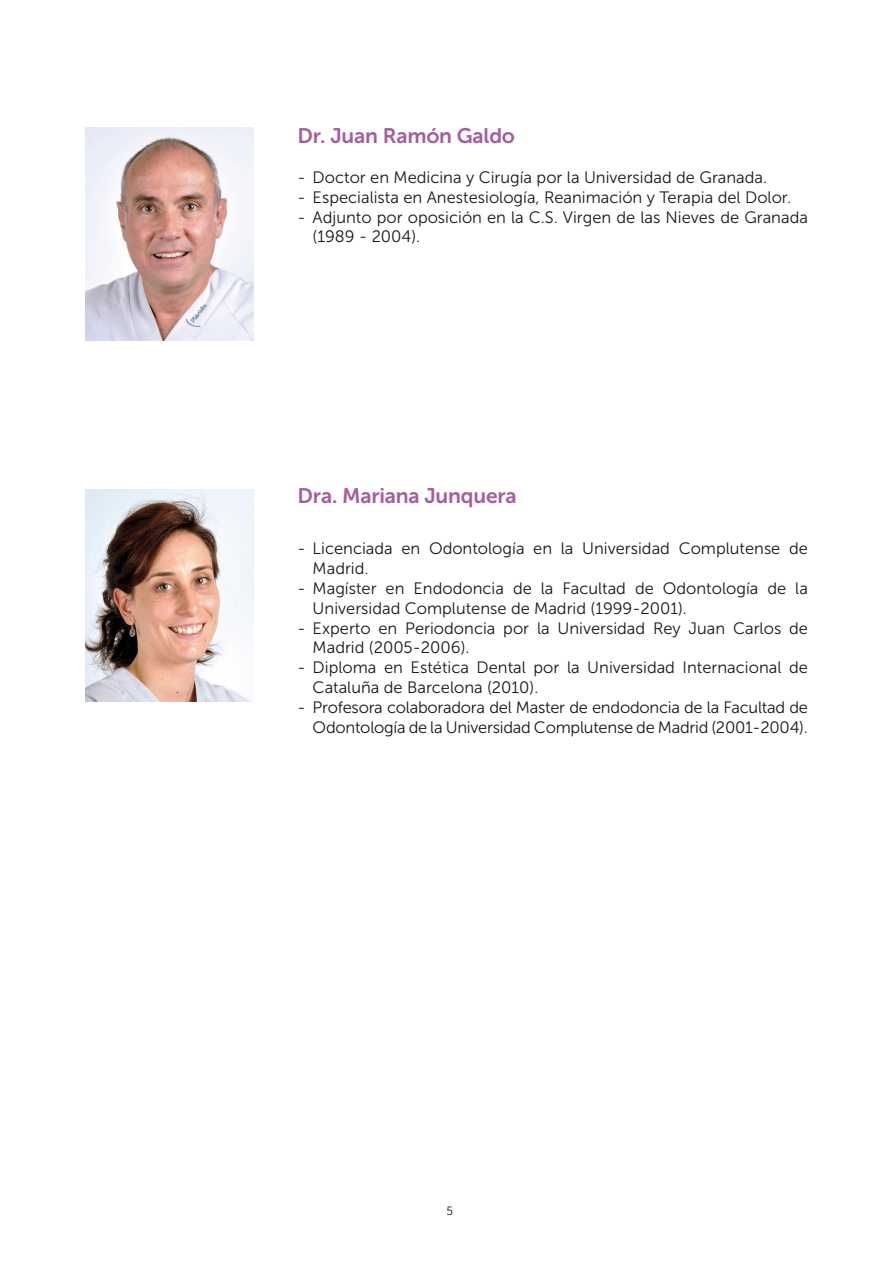
<style>
.page{position:relative;width:893px;height:1263px;background:#fff}
.page>*{position:absolute;margin:0;border:0;box-sizing:border-box;transform-origin:0 0}
.t1{font:21px "Museo Sans 700";letter-spacing:-.01em;color:#a65d9d}
.t2{font:16.5px/19.8px "Museo Sans 300";color:#1a171c}
.t3{font:12px "Museo Sans 300";color:#1a171c}
</style>
<div class="page">
<img style="left:85px;top:128px;width:168px;height:212px">
<img style="left:85px;top:489px;width:168px;height:213px">
<p class="t1" style="left:298px;top:124px;width:219px">Dr. Juan Ramón Galdo</p>
<p class="t2" style="left:298px;top:167px;width:471px">- Doctor en Medicina y Cirugía por la Universidad de Granada.</p>
<p class="t2" style="left:298px;top:187px;width:495px">- Especialista en Anestesiología, Reanimación y Terapia del Dolor.</p>
<p class="t2" style="left:313px;top:207px;width:497px;text-indent:-15px">- Adjunto por oposición en la C.S. Virgen de las Nieves de Granada (1989 - 2004).</p>
<p class="t1" style="left:298px;top:484px;width:221px">Dra. Mariana Junquera</p>
<p class="t2" style="left:313px;top:539px;width:497px;text-indent:-15px">- Licenciada en Odontología en la Universidad Complutense de<br>Madrid.</p>
<p class="t2" style="left:313px;top:579px;width:497px;text-indent:-15px">- Magíster en Endodoncia de la Facultad de Odontología de la<br>Universidad Complutense de Madrid (1999-2001).</p>
<p class="t2" style="left:313px;top:618px;width:497px;text-indent:-15px">- Experto en Periodoncia por la Universidad Rey Juan Carlos de<br>Madrid (2005-2006).</p>
<p class="t2" style="left:313px;top:658px;width:497px;text-indent:-15px">- Diploma en Estética Dental por la Universidad Internacional de<br>Cataluña de Barcelona (2010).</p>
<p class="t2" style="left:298px;top:697px;width:512px;text-align:right">- Profesora colaboradora del Master de endodoncia de la Facultad de<br>Odontología de la Universidad Complutense de Madrid (2001-2004).</p>
<p class="t3" style="left:446px;top:1204px;width:8px">5</p>
</div>
